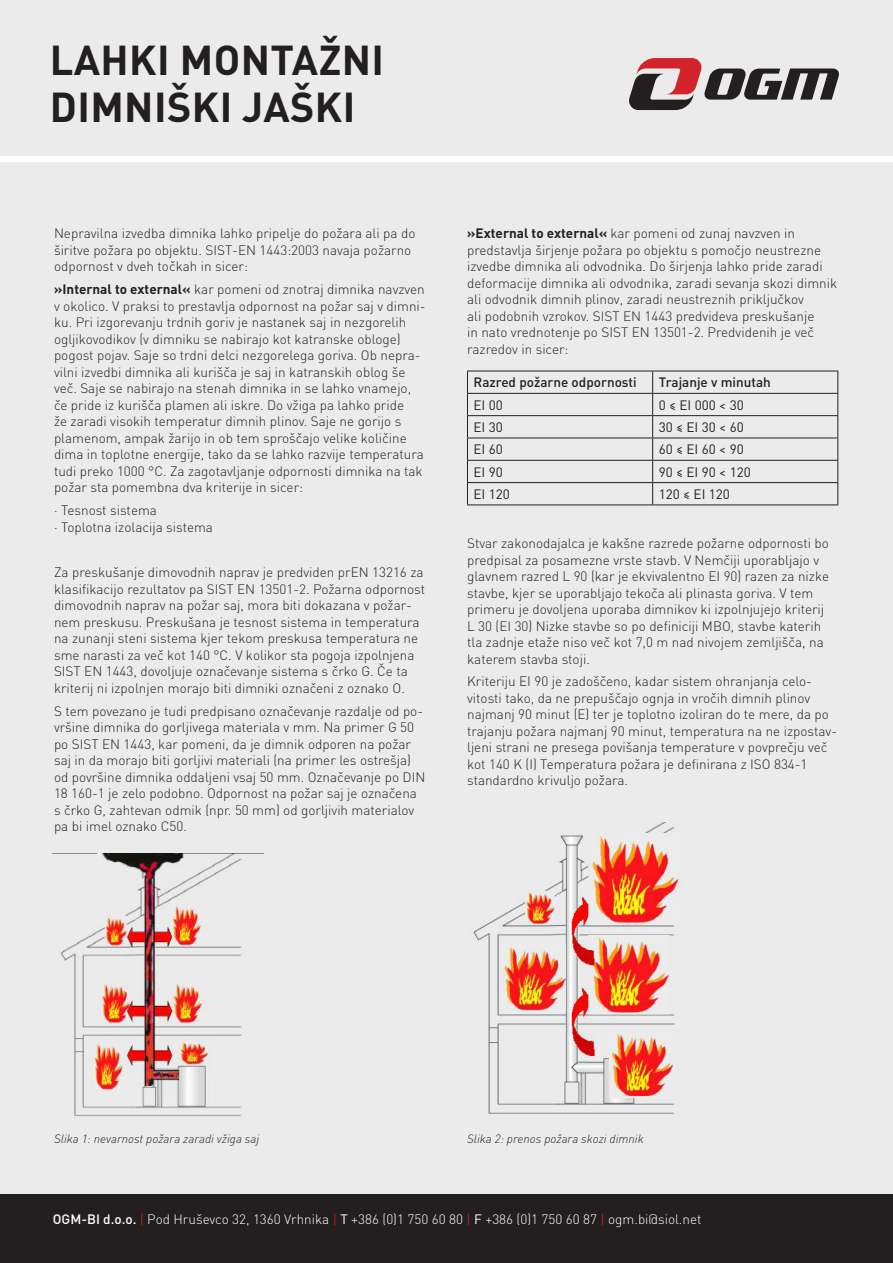
<style>
.page{position:relative;width:893px;height:1263px;background:#ebebec}
.page>*{position:absolute;margin:0;border:0;box-sizing:border-box;transform-origin:0 0}
.t1{font:700 41.25px/46.5px "DIN Pro";letter-spacing:.01em;color:#231f20}
.t2{font:300 13.5px/16.5px "DIN Pro";color:#231f20}
.t3{font:300 13.5px "DIN Pro";color:#fff}
.t4{font:13.5px "DIN Pro";color:#231f20}
.t5{font:500 13.5px "DIN Pro";color:#231f20}
.t6{font:italic 300 12px "DIN Pro";color:#231f20}
.s1{font-weight:700}
.s2{font-weight:500}
.s3{color:#ed1d24}
.s4{font-weight:400}
</style>
<div class="page">
<svg style="left:629px;top:58px;width:210px;height:52px"></svg>
<div style="left:0;top:156px;width:893px;height:6px;background:#fff"></div>
<div style="left:0;top:1195px;width:893px;height:68px;background:#231f20"></div>
<hr style="left:467px;top:371px;width:186px;height:1px;background:#231f20">
<hr style="left:653px;top:371px;width:185px;height:1px;background:#231f20">
<hr style="left:467px;top:393px;width:186px;height:1px;background:#231f20">
<hr style="left:653px;top:393px;width:185px;height:1px;background:#231f20">
<hr style="left:467px;top:415px;width:186px;height:1px;background:#231f20">
<hr style="left:653px;top:415px;width:185px;height:1px;background:#231f20">
<hr style="left:467px;top:438px;width:186px;height:1px;background:#231f20">
<hr style="left:653px;top:438px;width:185px;height:1px;background:#231f20">
<hr style="left:467px;top:460px;width:186px;height:1px;background:#231f20">
<hr style="left:653px;top:460px;width:185px;height:1px;background:#231f20">
<hr style="left:467px;top:482px;width:186px;height:1px;background:#231f20">
<svg style="left:467px;top:371px;width:1px;height:133px"></svg>
<hr style="left:653px;top:482px;width:185px;height:1px;background:#231f20">
<svg style="left:652px;top:371px;width:1px;height:133px"></svg>
<svg style="left:837px;top:371px;width:1px;height:133px"></svg>
<hr style="left:467px;top:504px;width:186px;height:1px;background:#231f20">
<hr style="left:653px;top:504px;width:185px;height:1px;background:#231f20">
<img style="left:53px;top:853px;width:210px;height:264px">
<img style="left:473px;top:822px;width:210px;height:292px">
<h1 class="t1" style="left:50px;top:35px;width:336px">lahki montažni dimniški jaški</h1>
<p class="t2" style="left:54px;top:225px;width:363px">Nepravilna izvedba dimnika lahko pripelje do požara ali pa do širitve požara po objektu. SIST-EN 1443:2003 navaja požarno odpornost v dveh točkah in sicer:</p>
<p class="t2" style="left:54px;top:281px;width:373px"><span class="s1">»I nternal to external«</span> kar pomeni od znotraj dimnika navzven v okolico. V praksi to prestavlja odpornost na požar saj v dimni&shy;ku. Pri izgorevanju trdnih goriv je nastanek saj in nezgorelih ogljikovodikov (v dimniku se nabirajo kot katranske obloge) pogost pojav. Saje so trdni delci nezgorelega goriva. Ob nepra&shy;vilni izvedbi dimnika ali kurišča je saj in katranskih oblog še več. Saje se nabirajo na stenah dimnika in se lahko vnamejo, če pride iz kurišča plamen ali iskre. Do vžiga pa lahko pride<br>že zaradi visokih temperatur dimnih plinov. Saje ne gorijo s plamenom, ampak žarijo in ob tem sproščajo velike količine dima in toplotne energije, tako da se lahko razvije temperatura tudi preko 1000 °C. Za zagotavljanje odpornosti dimnika na tak požar sta pomembna dva kriterije in sicer:</p>
<p class="t2" style="left:54px;top:501px;width:161px">· Tesnost sistema<br>· Toplotna izolacija sistema</p>
<p class="t2" style="left:54px;top:564px;width:373px">Za preskušanje dimovodnih naprav je predviden prEN 13216 za klasifikacijo rezultatov pa SIST EN 13501-2. Požarna odpornost dimovodnih naprav na požar saj, mora biti dokazana v požar&shy;nem preskusu. Preskušana je tesnost sistema in temperatura na zunanji steni sistema kjer tekom preskusa temperatura ne sme narasti za več kot 140 °C. V kolikor sta pogoja izpolnjena SIST EN 1443, dovoljuje označevanje sistema s črko G. Če ta kriterij ni izpolnjen morajo biti dimniki označeni z oznako O.</p>
<p class="t2" style="left:54px;top:702px;width:373px">S tem povezano je tudi predpisano označevanje razdalje od po&shy;vršine dimnika do gorljivega materiala v mm. Na primer G 50 po SIST EN 1443, kar pomeni, da je dimnik odporen na požar saj in da morajo biti gorljivi materiali (na primer les ostrešja) od površine dimnika oddaljeni vsaj 50 mm. Označevanje po DIN 18 160-1 je zelo podobno. Odpornost na požar saj je označena s črko G, zahtevan odmik (npr. 50 mm) od gorljivih materialov pa bi imel oznako C50.</p>
<p class="t2" style="left:467px;top:225px;width:372px"><span class="s1">»External to external«</span> kar pomeni od zunaj navzven in predstavlja širjenje požara po objektu s pomočjo neustrezne izvedbe dimnika ali odvodnika. Do širjenja lahko pride zaradi deformacije dimnika ali odvodnika, zaradi sevanja skozi dimnik ali odvodnik dimnih plinov, zaradi neustreznih priključkov<br>ali podobnih vzrokov. SIST EN 1443 predvideva preskušanje<br>in nato vrednotenje po SIST EN 13501-2. Predvidenih je več razredov in sicer:</p>
<p class="t5" style="left:473px;top:373px;width:165px">Razred požarne odpornosti</p>
<p class="t5" style="left:659px;top:373px;width:114px">Trajanje v minutah</p>
<p class="t4" style="left:473px;top:394px;width:31px">EI 00</p>
<p class="t4" style="left:659px;top:394px;width:87px">0 ≤ EI 000 &lt; 30</p>
<p class="t4" style="left:473px;top:416px;width:31px">EI 30</p>
<p class="t4" style="left:659px;top:416px;width:87px">30 ≤ EI 30 &lt; 60</p>
<p class="t4" style="left:473px;top:439px;width:31px">EI 60</p>
<p class="t4" style="left:659px;top:439px;width:87px">60 ≤ EI 60 &lt; 90</p>
<p class="t4" style="left:473px;top:461px;width:31px">EI 90</p>
<p class="t4" style="left:659px;top:461px;width:94px">90 ≤ EI 90 &lt; 120</p>
<p class="t4" style="left:473px;top:483px;width:38px">EI 120</p>
<p class="t4" style="left:659px;top:483px;width:73px">120 ≤ EI 120</p>
<p class="t2" style="left:467px;top:534px;width:363px">Stvar zakonodajalca je kakšne razrede požarne odpornosti bo predpisal za posamezne vrste stavb. V Nemčiji uporabljajo v glavnem razred L 90 (kar je ekvivalentno EI 90) razen za nizke stavbe, kjer se uporabljajo tekoča ali plinasta goriva. V tem primeru je dovoljena uporaba dimnikov ki izpolnjujejo kriterij L 30 (EI 30) Nizke stavbe so po definiciji MBO, stavbe katerih tla zadnje etaže niso več kot 7,0 m nad nivojem zemljišča, na katerem stavba stoji.</p>
<p class="t2" style="left:467px;top:673px;width:371px">Kriteriju EI 90 je zadoščeno, kadar sistem ohranjanja celo&shy;vitosti tako, da ne prepuščajo ognja in vročih dimnih plinov najmanj 90 minut (E) ter je toplotno izoliran do te mere, da po trajanju požara najmanj 90 minut, temperatura na ne izpostav&shy;ljeni strani ne presega povišanja temperature v povprečju več kot 140 K (I) Temperatura požara je definirana z ISO 834-1 standardno krivuljo požara.</p>
<p class="t6" style="left:54px;top:1129px;width:207px">Slika 1: nevarnost požara zaradi vžiga saj</p>
<p class="t6" style="left:467px;top:1129px;width:178px">Slika 2: prenos požara skozi dimnik</p>
<p class="t3" style="left:53px;top:1210px;width:650px"><span class="s2">OGM-BI d.o.o.</span> <span class="s3">|</span> Pod Hruševco 32, 1360 Vrhnika <span class="s3">|</span> <span class="s4">T</span> +386 (0)1 750 60 80 <span class="s3">|</span> <span class="s4">F</span> +386 (0)1 750 60 87 <span class="s3">|</span> ogm.bi@siol.net</p>
</div>
